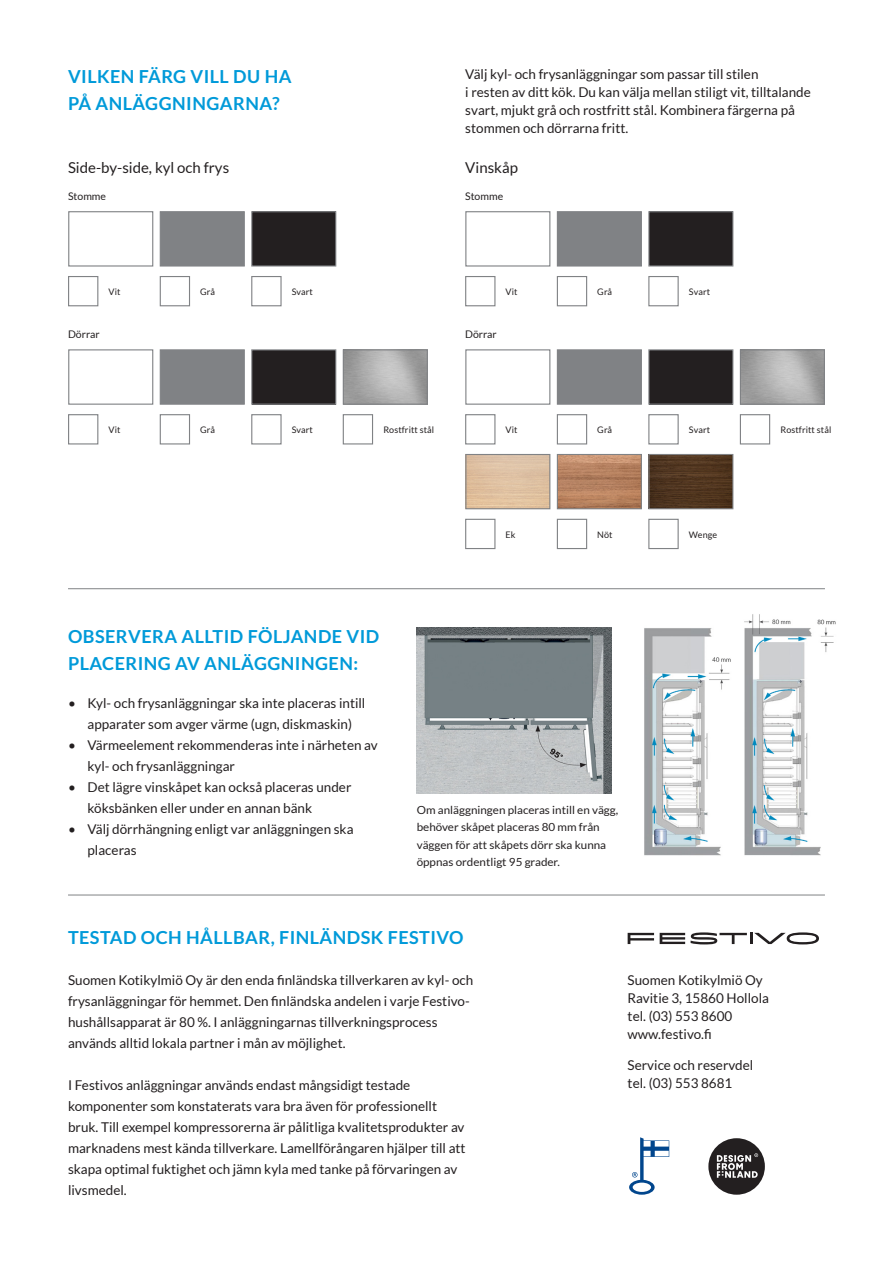
<style>
.page{position:relative;width:893px;height:1263px;background:#fff}
.page>*{position:absolute;margin:0;border:0;box-sizing:border-box;transform-origin:0 0}
.ALAOTSIKKO{font:700 18px/27px "Lato";letter-spacing:.025em;color:#009ad9}
.LEIPIS{font:15px "Lato";color:#231f20}
.LEIPIS-2{font:13.5px/21px "Lato";color:#231f20}
.TAULUKKO{font:13.5px "Lato";color:#231f20}
.LEIPIS-3{font:11.1px/17.4px "Lato";color:#231f20;scale:1.04 1}
.LEIPIS-4{font:10.5px "Lato";color:#231f20}
.ALAOTSIKKO-2{font:9px "Lato";letter-spacing:.01em;color:#231f20}
</style>
<div class="page">
<div style="left:708px;top:1138px;width:57px;height:57px;background:#231f20;border-radius:50%"></div>
<svg style="left:717px;top:1153px;width:41px;height:25px"></svg>
<svg style="left:629px;top:1137px;width:40px;height:58px"></svg>
<svg style="left:628px;top:933px;width:26px;height:11px"></svg>
<svg style="left:660px;top:933px;width:25px;height:11px"></svg>
<svg style="left:691px;top:932px;width:128px;height:12px"></svg>
<div style="left:68px;top:276px;width:30px;height:30px;background:#fff;border:1px solid #808285"></div>
<div style="left:465px;top:276px;width:30px;height:30px;background:#fff;border:1px solid #808285"></div>
<div style="left:68px;top:414px;width:30px;height:30px;background:#fff;border:1px solid #808285"></div>
<div style="left:465px;top:414px;width:30px;height:30px;background:#fff;border:1px solid #808285"></div>
<div style="left:465px;top:519px;width:30px;height:30px;background:#fff;border:1px solid #808285"></div>
<div style="left:68px;top:349px;width:85px;height:56px;background:#fff;border:1px solid #808285"></div>
<div style="left:465px;top:349px;width:85px;height:56px;background:#fff;border:1px solid #808285"></div>
<div style="left:465px;top:454px;width:85px;height:55px;border:1px solid #808285"></div>
<div style="left:68px;top:211px;width:85px;height:56px;background:#fff;border:1px solid #808285"></div>
<div style="left:465px;top:211px;width:85px;height:56px;background:#fff;border:1px solid #808285"></div>
<div style="left:160px;top:349px;width:85px;height:56px;background:#808285;border:1px solid #808285"></div>
<div style="left:557px;top:349px;width:85px;height:56px;background:#808285;border:1px solid #808285"></div>
<img style="left:559px;top:456px;width:81px;height:51px">
<div style="left:557px;top:454px;width:85px;height:55px;border:1px solid #808285"></div>
<div style="left:160px;top:211px;width:85px;height:56px;background:#808285;border:1px solid #808285"></div>
<div style="left:557px;top:211px;width:85px;height:56px;background:#808285;border:1px solid #808285"></div>
<div style="left:252px;top:350px;width:84px;height:54px;background:#231f20"></div>
<div style="left:251px;top:349px;width:85px;height:56px;border:1px solid #808285"></div>
<div style="left:649px;top:350px;width:84px;height:54px;background:#231f20"></div>
<div style="left:648px;top:349px;width:85px;height:56px;border:1px solid #808285"></div>
<img style="left:650px;top:456px;width:81px;height:51px">
<div style="left:648px;top:454px;width:85px;height:55px;border:1px solid #808285"></div>
<div style="left:252px;top:212px;width:84px;height:54px;background:#231f20"></div>
<div style="left:251px;top:211px;width:85px;height:56px;border:1px solid #808285"></div>
<div style="left:649px;top:212px;width:84px;height:54px;background:#231f20"></div>
<div style="left:648px;top:211px;width:85px;height:56px;border:1px solid #808285"></div>
<div style="left:343px;top:349px;width:85px;height:56px;border:1px solid #808285"></div>
<div style="left:740px;top:349px;width:85px;height:56px;border:1px solid #808285"></div>
<div style="left:160px;top:276px;width:30px;height:30px;background:#fff;border:1px solid #808285"></div>
<div style="left:557px;top:276px;width:30px;height:30px;background:#fff;border:1px solid #808285"></div>
<div style="left:160px;top:414px;width:30px;height:30px;background:#fff;border:1px solid #808285"></div>
<div style="left:557px;top:414px;width:30px;height:30px;background:#fff;border:1px solid #808285"></div>
<div style="left:557px;top:519px;width:30px;height:30px;background:#fff;border:1px solid #808285"></div>
<div style="left:251px;top:276px;width:31px;height:30px;background:#fff;border:1px solid #808285"></div>
<div style="left:648px;top:276px;width:31px;height:30px;background:#fff;border:1px solid #808285"></div>
<div style="left:251px;top:414px;width:31px;height:30px;background:#fff;border:1px solid #808285"></div>
<div style="left:648px;top:414px;width:31px;height:30px;background:#fff;border:1px solid #808285"></div>
<div style="left:648px;top:519px;width:31px;height:30px;background:#fff;border:1px solid #808285"></div>
<div style="left:343px;top:414px;width:30px;height:30px;background:#fff;border:1px solid #808285"></div>
<div style="left:740px;top:414px;width:30px;height:30px;background:#fff;border:1px solid #808285"></div>
<hr style="left:68px;top:588px;width:757px;height:1px;background:#808285">
<hr style="left:68px;top:895px;width:757px;height:1px;background:#808285">
<img style="left:644px;top:614px;width:192px;height:242px">
<img style="left:417px;top:628px;width:194px;height:166px">
<p class="ALAOTSIKKO" style="left:68px;top:62px;width:225px">VILKEN FÄRG VILL DU HA<br>PÅ ANLÄGGNINGARNA?</p>
<p class="LEIPIS-2" style="left:465px;top:65px;width:347px;line-height:18px">Välj kyl- och frysanläggningar som passar till stilen<br>i resten av ditt kök. Du kan välja mellan stiligt vit, tilltalande svart, mjukt grå och rostfritt stål. Kombinera färgerna på stommen och dörrarna fritt.</p>
<p class="LEIPIS" style="left:68px;top:159px;width:163px">Side-by-side, kyl och frys</p>
<p class="LEIPIS" style="left:465px;top:159px;width:54px">Vinskåp</p>
<p class="LEIPIS-4" style="left:68px;top:190px;width:40px">Stomme</p>
<p class="LEIPIS-4" style="left:465px;top:190px;width:40px">Stomme</p>
<p class="ALAOTSIKKO-2" style="left:200px;top:286px;width:16px">Grå</p>
<p class="ALAOTSIKKO-2" style="left:597px;top:286px;width:16px">Grå</p>
<p class="ALAOTSIKKO-2" style="left:109px;top:286px;width:13px">Vit</p>
<p class="ALAOTSIKKO-2" style="left:506px;top:286px;width:13px">Vit</p>
<p class="ALAOTSIKKO-2" style="left:292px;top:286px;width:23px">Svart</p>
<p class="ALAOTSIKKO-2" style="left:689px;top:286px;width:23px">Svart</p>
<p class="LEIPIS-4" style="left:68px;top:328px;width:33px">Dörrar</p>
<p class="LEIPIS-4" style="left:465px;top:328px;width:33px">Dörrar</p>
<p class="ALAOTSIKKO-2" style="left:200px;top:425px;width:16px">Grå</p>
<p class="ALAOTSIKKO-2" style="left:597px;top:425px;width:16px">Grå</p>
<p class="ALAOTSIKKO-2" style="left:383px;top:425px;width:52px">Rostfritt stål</p>
<p class="ALAOTSIKKO-2" style="left:780px;top:425px;width:52px">Rostfritt stål</p>
<p class="ALAOTSIKKO-2" style="left:109px;top:425px;width:13px">Vit</p>
<p class="ALAOTSIKKO-2" style="left:506px;top:425px;width:13px">Vit</p>
<p class="ALAOTSIKKO-2" style="left:292px;top:425px;width:23px">Svart</p>
<p class="ALAOTSIKKO-2" style="left:689px;top:425px;width:23px">Svart</p>
<p class="ALAOTSIKKO-2" style="left:506px;top:529px;width:12px">Ek</p>
<p class="ALAOTSIKKO-2" style="left:597px;top:529px;width:17px">Nöt</p>
<p class="ALAOTSIKKO-2" style="left:689px;top:529px;width:30px">Wenge</p>
<p class="ALAOTSIKKO" style="left:68px;top:623px;width:313px">OBSERVERA ALLTID FÖLJANDE VID<br>PLACERING AV ANLÄGGNINGEN:</p>
<p class="LEIPIS-2" style="left:68px;top:693px;width:299px;text-align:center">• Kyl- och frysanläggningar ska inte placeras intill apparater som avger värme (ugn, diskmaskin)</p>
<p class="LEIPIS-2" style="left:88px;top:735px;width:292px;text-indent:-20px">• Värmeelement rekommenderas inte i närheten av kyl- och frysanläggningar</p>
<p class="LEIPIS-2" style="left:88px;top:777px;width:265px;text-indent:-20px">• Det lägre vinskåpet kan också placeras under köksbänken eller under en annan bänk</p>
<p class="LEIPIS-2" style="left:88px;top:819px;width:268px;text-indent:-20px">• Välj dörrhängning enligt var anläggningen ska placeras</p>
<p class="LEIPIS-3" style="left:417px;top:801px;width:195px">Om anläggningen placeras intill en vägg, behöver skåpet placeras 80 mm från väggen för att skåpets dörr ska kunna öppnas ordentligt 95 grader.</p>
<p class="ALAOTSIKKO" style="left:68px;top:924px;width:397px">TESTAD OCH HÅLLBAR, FINLÄNDSK FESTIVO</p>
<p class="LEIPIS-2" style="left:68px;top:969px;width:407px">Suomen Kotikylmiö Oy är den enda finländska tillverkaren av kyl- och frysanläggningar för hemmet. Den finländska andelen i varje Festivo&shy;hushållsapparat är 80 %. I anläggningarnas tillverkningsprocess används alltid lokala partner i mån av möjlighet.</p>
<p class="LEIPIS-2" style="left:68px;top:1074px;width:399px">I Festivos anläggningar används endast mångsidigt testade komponenter som konstaterats vara bra även för professionellt bruk. Till exempel kompressorerna är pålitliga kvalitetsprodukter av marknadens mest kända tillverkare. Lamellförångaren hjälper till att skapa optimal fuktighet och jämn kyla med tanke på förvaringen av livsmedel.</p>
<p class="TAULUKKO" style="left:628px;top:972px;width:137px">Suomen Kotikylmiö Oy</p>
<p class="TAULUKKO" style="left:628px;top:990px;width:143px">Ravitie 3, 15860 Hollola</p>
<p class="TAULUKKO" style="left:628px;top:1008px;width:106px">tel. (03) 553 8600</p>
<p class="TAULUKKO" style="left:628px;top:1026px;width:86px">www.festivo.fi</p>
<p class="TAULUKKO" style="left:628px;top:1058px;width:127px">Service och reservdel</p>
<p class="TAULUKKO" style="left:628px;top:1076px;width:106px">tel. (03) 553 8681</p>
</div>
